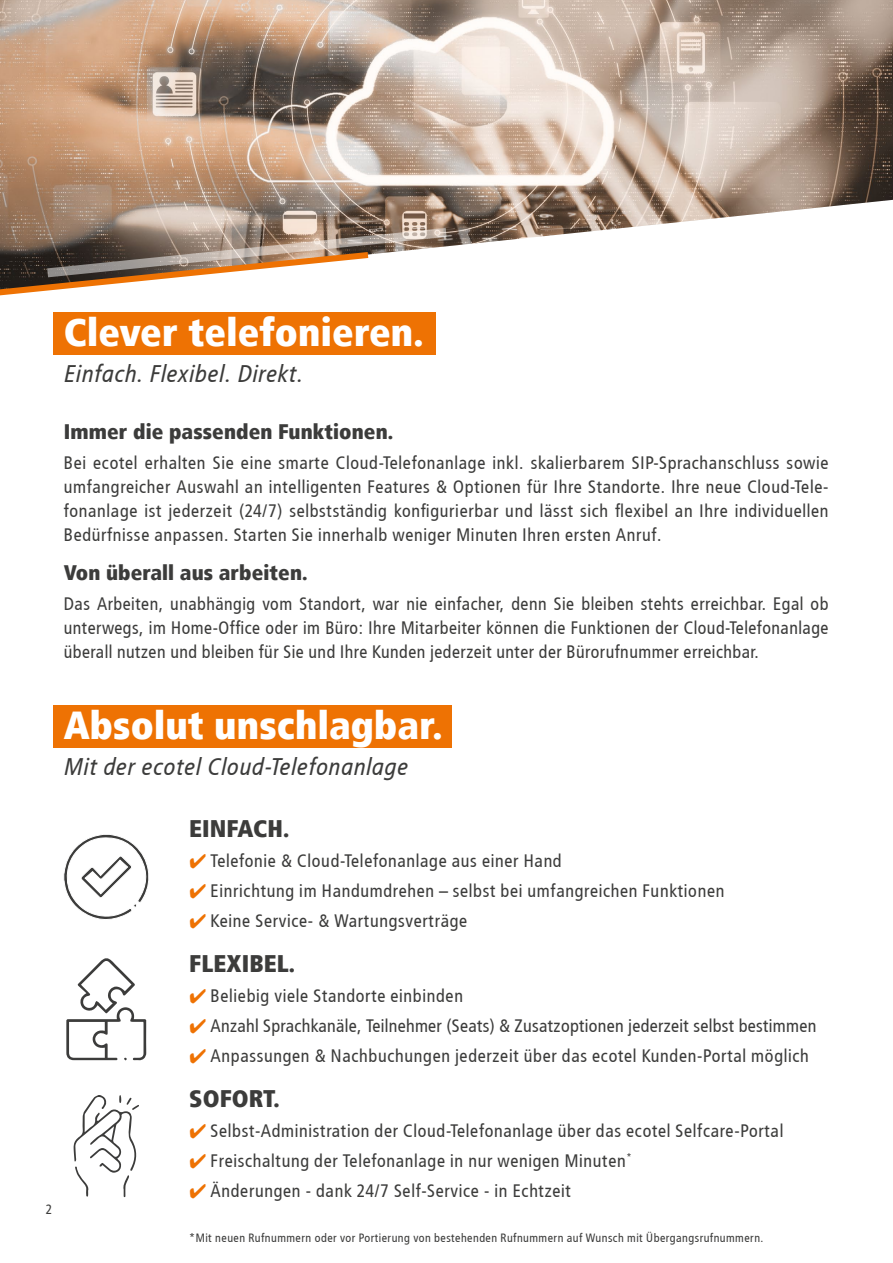
<style>
.page{position:relative;width:893px;height:1263px;background:#fff}
.page>*{position:absolute;margin:0;border:0;box-sizing:border-box;transform-origin:0 0}
.t1{font:900 39px "Transit";color:#fff}
.t2{font:italic 24px "Transit";color:#3c3c3b}
.t3{font:900 24px "Transit";color:#3c3c3b}
.t4{font:900 21px "Transit";color:#3c3c3b}
.t5{font:18px/24px "Transit";color:#3c3c3b;text-align:justify}
.t6{font:18px "Transit";letter-spacing:-.02em;color:#3c3c3b}
.t7{font:13.5px "Transit";color:#3c3c3b}
.t8{font:12px "Transit";color:#3c3c3b}
.s1{color:#ee7203}
</style>
<div class="page">
<img style="left:0;top:0;width:893px;height:246px">
<svg style="left:0;top:222px;width:456px;height:74px"></svg>
<div style="left:53px;top:705px;width:398px;height:42px;background:#ee7203"></div>
<div style="left:53px;top:312px;width:383px;height:43px;background:#ee7203"></div>
<svg style="left:74px;top:1095px;width:65px;height:102px"></svg>
<svg style="left:66px;top:958px;width:80px;height:102px"></svg>
<svg style="left:63px;top:834px;width:86px;height:86px"></svg>
<h1 class="t1" style="left:64px;top:309px;width:362px">Clever telefonieren.</h1>
<h2 class="t2" style="left:64px;top:360px;width:241px">Einfach. Flexibel. Direkt.</h2>
<p class="t4" style="left:64px;top:418px;width:331px">Immer die passenden Funktionen.</p>
<p class="t5" style="left:64px;top:450px;width:767px">Bei ecotel erhalten Sie eine smarte Cloud-Telefonanlage inkl. skalierbarem SIP-Sprachanschluss sowie umfangreicher Auswahl an intelligenten Features &amp; Optionen für Ihre Standorte. Ihre neue Cloud-Tele&shy;fonanlage ist jederzeit (24/7) selbstständig konfigurierbar und lässt sich flexibel an Ihre individuellen Bedürfnisse anpassen. Starten Sie innerhalb weniger Minuten Ihren ersten Anruf.</p>
<p class="t4" style="left:64px;top:559px;width:245px">Von überall aus arbeiten.</p>
<p class="t5" style="left:64px;top:591px;width:767px">Das Arbeiten, unabhängig vom Standort, war nie einfacher, denn Sie bleiben stehts erreichbar. Egal ob unterwegs, im Home-Office oder im Büro: Ihre Mitarbeiter können die Funktionen der Cloud-Telefonanlage überall nutzen und bleiben für Sie und Ihre Kunden jederzeit unter der Bürorufnummer erreichbar.</p>
<h1 class="t1" style="left:64px;top:701px;width:381px">Absolut unschlagbar.</h1>
<h2 class="t2" style="left:64px;top:752px;width:346px">Mit der ecotel Cloud-Telefonanlage</h2>
<p class="t7" style="left:46px;top:1201px;width:9px">2</p>
<h2 class="t3" style="left:189px;top:814px;width:102px">EINFACH.</h2>
<p class="t5" style="left:189px;top:849px;width:375px"><span class="s1">✔</span> Telefonie &amp; Cloud-Telefonanlage aus einer Hand</p>
<p class="t5" style="left:189px;top:879px;width:537px"><span class="s1">✔</span> Einrichtung im Handumdrehen – selbst bei umfangreichen Funktionen</p>
<p class="t5" style="left:189px;top:909px;width:280px"><span class="s1">✔</span> Keine Service- &amp; Wartungsverträge</p>
<h2 class="t3" style="left:189px;top:949px;width:107px">FLEXIBEL.</h2>
<p class="t5" style="left:189px;top:984px;width:276px"><span class="s1">✔</span> Beliebig viele Standorte einbinden</p>
<p class="t6" style="left:189px;top:1015px;width:629px"><span class="s1">✔</span> Anzahl Sprachkanäle, Teilnehmer (Seats) &amp; Zusatzoptionen jederzeit selbst bestimmen</p>
<p class="t5" style="left:189px;top:1044px;width:622px"><span class="s1">✔</span> Anpassungen &amp; Nachbuchungen jederzeit über das ecotel Kunden-Portal möglich</p>
<h2 class="t3" style="left:189px;top:1084px;width:92px">SOFORT.</h2>
<p class="t5" style="left:189px;top:1119px;width:596px"><span class="s1">✔</span> Selbst-Administration der Cloud-Telefonanlage über das ecotel Selfcare-Portal</p>
<p class="t5" style="left:189px;top:1149px;width:444px"><span class="s1">✔</span> Freischaltung der Telefonanlage in nur wenigen Minuten<sup>*</sup></p>
<p class="t5" style="left:189px;top:1179px;width:384px"><span class="s1">✔</span> Änderungen - dank 24/7 Self-Service - in Echtzeit</p>
<p class="t8" style="left:189px;top:1230px;width:576px">*Mit neuen Rufnummern oder vor Portierung von bestehenden Rufnummern auf Wunsch mit Übergangsrufnummern.</p>
</div>
